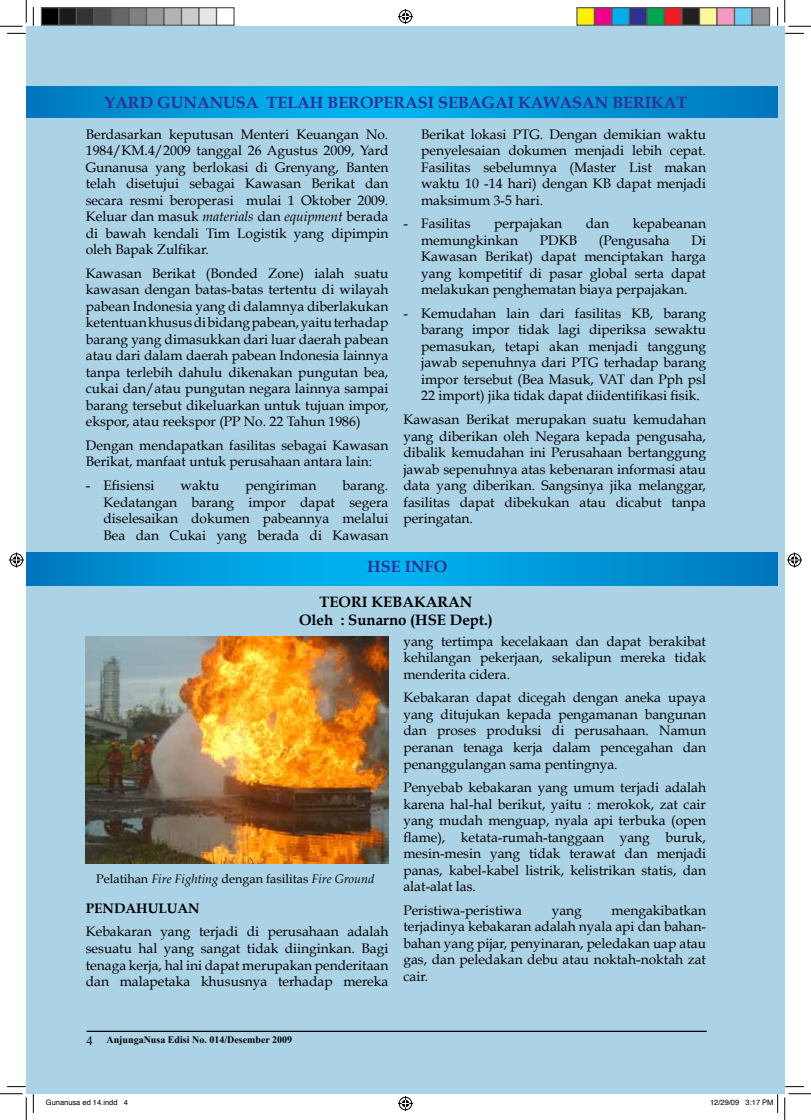
<style>
.page{position:relative;width:811px;height:1120px;background:#fff}
.page>*{position:absolute;margin:0;border:0;box-sizing:border-box;transform-origin:0 0}
.t1{font:700 16.25px "Book Antiqua";color:#2e3092}
.t2{font:700 15px/18px "Book Antiqua";color:#000;text-align:center}
.t3{font:13.75px/16.5px "Book Antiqua";color:#000;text-align:justify}
.t4{font:700 13.75px "Book Antiqua";color:#000}
.t5{font:12.5px "Book Antiqua";color:#000}
.t6{font:700 10px "Times New Roman";color:#000}
.t7{font:7.5px "Helvetica";color:#000}
.s1{font-style:italic}
.s2{font-weight:400;font-size:12.5px}
</style>
<div class="page">
<div style="left:26px;top:26px;width:751px;height:1067px;background:#acd2e6"></div>
<hr style="left:86px;top:1030px;width:621px;height:1px;background:#000">
<div style="left:777px;top:26px;width:8px;height:1067px;background:#acd2e6"></div>
<svg style="left:26px;top:552px;width:751px;height:33px;background:#0097d9"></svg>
<svg style="left:26px;top:86px;width:751px;height:31px;background:#0097d9"></svg>
<img style="left:86px;top:636px;width:302px;height:227px">
<svg style="left:7px;top:33px;width:19px;height:1px"></svg>
<svg style="left:785px;top:33px;width:19px;height:1px"></svg>
<svg style="left:33px;top:7px;width:1px;height:19px"></svg>
<svg style="left:33px;top:1093px;width:1px;height:19px"></svg>
<svg style="left:777px;top:7px;width:1px;height:19px"></svg>
<svg style="left:0;top:0;width:27px;height:27px"></svg>
<svg style="left:0;top:1093px;width:27px;height:26px"></svg>
<svg style="left:784px;top:0;width:27px;height:27px"></svg>
<svg style="left:784px;top:1093px;width:27px;height:26px"></svg>
<svg style="left:398px;top:9px;width:15px;height:15px"></svg>
<svg style="left:398px;top:1096px;width:15px;height:14px"></svg>
<svg style="left:9px;top:552px;width:15px;height:15px"></svg>
<svg style="left:787px;top:552px;width:15px;height:15px"></svg>
<div style="left:41px;top:8px;width:18px;height:17px;background:#000"></div>
<div style="left:41px;top:7px;width:19px;height:19px;border:1px solid #595959"></div>
<div style="left:59px;top:8px;width:17px;height:17px;background:#1a1a1a"></div>
<div style="left:58px;top:7px;width:19px;height:19px;border:1px solid #595959"></div>
<div style="left:76px;top:8px;width:18px;height:17px;background:#333"></div>
<div style="left:76px;top:7px;width:19px;height:19px;border:1px solid #595959"></div>
<div style="left:94px;top:8px;width:17px;height:17px;background:#4d4d4d"></div>
<div style="left:93px;top:7px;width:19px;height:19px;border:1px solid #595959"></div>
<div style="left:111px;top:8px;width:18px;height:17px;background:#666"></div>
<div style="left:111px;top:7px;width:19px;height:19px;border:1px solid #595959"></div>
<div style="left:129px;top:8px;width:17px;height:17px;background:#808080"></div>
<div style="left:128px;top:7px;width:19px;height:19px;border:1px solid #595959"></div>
<div style="left:146px;top:8px;width:18px;height:17px;background:#999"></div>
<div style="left:146px;top:7px;width:19px;height:19px;border:1px solid #595959"></div>
<div style="left:164px;top:8px;width:17px;height:17px;background:#b3b3b3"></div>
<div style="left:163px;top:7px;width:19px;height:19px;border:1px solid #595959"></div>
<div style="left:181px;top:8px;width:18px;height:17px;background:#ccc"></div>
<div style="left:181px;top:7px;width:19px;height:19px;border:1px solid #595959"></div>
<div style="left:199px;top:8px;width:17px;height:17px;background:#e6e6e6"></div>
<div style="left:198px;top:7px;width:19px;height:19px;border:1px solid #595959"></div>
<div style="left:216px;top:7px;width:19px;height:19px;border:1px solid #595959"></div>
<div style="left:577px;top:8px;width:17px;height:17px;background:#fff101"></div>
<div style="left:576px;top:7px;width:19px;height:19px;border:1px solid #595959"></div>
<div style="left:594px;top:8px;width:18px;height:17px;background:#ed028c"></div>
<div style="left:594px;top:7px;width:18px;height:19px;border:1px solid #595959"></div>
<div style="left:612px;top:8px;width:17px;height:17px;background:#00aeef"></div>
<div style="left:611px;top:7px;width:19px;height:19px;border:1px solid #595959"></div>
<div style="left:629px;top:8px;width:18px;height:17px;background:#2e3092"></div>
<div style="left:629px;top:7px;width:18px;height:19px;border:1px solid #595959"></div>
<div style="left:647px;top:8px;width:17px;height:17px;background:#00a54f"></div>
<div style="left:646px;top:7px;width:19px;height:19px;border:1px solid #595959"></div>
<div style="left:664px;top:8px;width:18px;height:17px;background:#ee1d23"></div>
<div style="left:664px;top:7px;width:18px;height:19px;border:1px solid #595959"></div>
<div style="left:682px;top:8px;width:17px;height:17px;background:#231f20"></div>
<div style="left:681px;top:7px;width:19px;height:19px;border:1px solid #595959"></div>
<div style="left:699px;top:8px;width:18px;height:17px;background:#fff79a"></div>
<div style="left:699px;top:7px;width:18px;height:19px;border:1px solid #595959"></div>
<div style="left:717px;top:8px;width:17px;height:17px;background:#f499c2"></div>
<div style="left:716px;top:7px;width:19px;height:19px;border:1px solid #595959"></div>
<div style="left:734px;top:8px;width:18px;height:17px;background:#6bcff6"></div>
<div style="left:734px;top:7px;width:18px;height:19px;border:1px solid #595959"></div>
<div style="left:752px;top:8px;width:17px;height:17px;background:#939598"></div>
<div style="left:751px;top:7px;width:19px;height:19px;border:1px solid #595959"></div>
<svg style="left:745px;top:1093px;width:33px;height:19px"></svg>
<p class="t1" style="left:104px;top:93px;width:584px">YARD GUNANUSA TELAH BEROPERASI SEBAGAI KAWASAN BERIKAT</p>
<p class="t3" style="left:86px;top:126px;width:304px">Berdasarkan keputusan Menteri Keuangan No.<br>1984/KM.4/2009 tanggal 26 Agustus 2009, Yard Gunanusa yang berlokasi di Grenyang, Banten telah disetujui sebagai Kawasan Berikat dan secara resmi beroperasi mulai 1 Oktober 2009.<br>Keluar dan masuk <span class="s1">materials</span> dan <span class="s1">equipment</span> berada di bawah kendali Tim Logistik yang dipimpin oleh Bapak Zulfikar.</p>
<p class="t3" style="left:86px;top:265px;width:304px">Kawasan Berikat (Bonded Zone) ialah suatu kawasan dengan batas-batas tertentu di wilayah pabean Indonesia yang di dalamnya diberlakukan ketentuan khusus di bidang pabean, yaitu terhadap barang yang dimasukkan dari luar daerah pabean atau dari dalam daerah pabean Indonesia lainnya tanpa terlebih dahulu dikenakan pungutan bea, cukai dan/atau pungutan negara lainnya sampai barang tersebut dikeluarkan untuk tujuan impor, ekspor, atau reekspor (PP No. 22 Tahun 1986)</p>
<p class="t3" style="left:86px;top:437px;width:304px">Dengan mendapatkan fasilitas sebagai Kawasan<br>Berikat, manfaat untuk perusahaan antara lain:</p>
<p class="t3" style="left:86px;top:477px;width:70px">- Efisiensi</p>
<p class="t3" style="left:181px;top:477px;width:40px">waktu</p>
<p class="t3" style="left:245px;top:477px;width:72px">pengiriman</p>
<p class="t3" style="left:103px;top:477px;width:286px;text-indent:239px">barang.<br>Kedatangan barang impor dapat segera diselesaikan dokumen pabeannya melalui Bea dan Cukai yang berada di Kawasan</p>
<p class="t3" style="left:421px;top:126px;width:286px">Berikat lokasi PTG. Dengan demikian waktu penyelesaian dokumen menjadi lebih cepat.<br>Fasilitas sebelumnya (Master List makan waktu 10 -14 hari) dengan KB dapat menjadi maksimum 3-5 hari.</p>
<p class="t3" style="left:403px;top:215px;width:69px">- Fasilitas</p>
<p class="t3" style="left:494px;top:215px;width:70px">perpajakan</p>
<p class="t3" style="left:586px;top:215px;width:25px">dan</p>
<p class="t3" style="left:633px;top:215px;width:75px">kepabeanan</p>
<p class="t3" style="left:421px;top:232px;width:98px">memungkinkan</p>
<p class="t3" style="left:540px;top:232px;width:39px">PDKB</p>
<p class="t3" style="left:599px;top:232px;width:72px">(Pengusaha</p>
<p class="t3" style="left:421px;top:232px;width:286px;text-indent:270px">Di Kawasan Berikat) dapat menciptakan harga yang kompetitif di pasar global serta dapat melakukan penghematan biaya perpajakan.</p>
<p class="t3" style="left:421px;top:305px;width:286px;text-indent:-18px">- Kemudahan lain dari fasilitas KB, barang barang impor tidak lagi diperiksa sewaktu pemasukan, tetapi akan menjadi tanggung jawab sepenuhnya dari PTG terhadap barang impor tersebut (Bea Masuk, VAT dan Pph psl 22 import) jika tidak dapat diidentifikasi fisik.</p>
<p class="t3" style="left:403px;top:411px;width:304px">Kawasan Berikat merupakan suatu kemudahan yang diberikan oleh Negara kepada pengusaha, dibalik kemudahan ini Perusahaan bertanggung jawab sepenuhnya atas kebenaran informasi atau data yang diberikan. Sangsinya jika melanggar, fasilitas dapat dibekukan atau dicabut tanpa peringatan.</p>
<p class="t1" style="left:367px;top:557px;width:81px">HSE INFO</p>
<p class="t2" style="left:299px;top:593px;width:195px">TEORI KEBAKARAN<br>Oleh : Sunarno (HSE Dept.)</p>
<p class="t5" style="left:96px;top:870px;width:279px">Pelatihan <span class="s1">Fire Fighting</span> dengan fasilitas <span class="s1">Fire Ground</span></p>
<p class="t4" style="left:86px;top:899px;width:115px">PENDAHULUAN</p>
<p class="t3" style="left:86px;top:923px;width:304px">Kebakaran yang terjadi di perusahaan adalah sesuatu hal yang sangat tidak diinginkan. Bagi tenaga kerja, hal ini dapat merupakan penderitaan dan malapetaka khususnya terhadap mereka</p>
<p class="t3" style="left:403px;top:632px;width:304px">yang tertimpa kecelakaan dan dapat berakibat kehilangan pekerjaan, sekalipun mereka tidak menderita cidera.</p>
<p class="t3" style="left:403px;top:689px;width:304px">Kebakaran dapat dicegah dengan aneka upaya yang ditujukan kepada pengamanan bangunan dan proses produksi di perusahaan. Namun peranan tenaga kerja dalam pencegahan dan penanggulangan sama pentingnya.</p>
<p class="t3" style="left:403px;top:779px;width:304px">Penyebab kebakaran yang umum terjadi adalah karena hal-hal berikut, yaitu : merokok, zat cair yang mudah menguap, nyala api terbuka (open flame), ketata-rumah-tanggaan yang buruk, mesin-mesin yang tidak terawat dan menjadi panas, kabel-kabel listrik, kelistrikan statis, dan alat-alat las.</p>
<p class="t3" style="left:403px;top:901px;width:120px">Peristiwa-peristiwa</p>
<p class="t3" style="left:552px;top:901px;width:32px">yang</p>
<p class="t3" style="left:403px;top:901px;width:304px;text-indent:208px">mengakibatkan terjadinya kebakaran adalah nyala api dan bahan&shy;bahan yang pijar, penyinaran, peledakan uap atau gas, dan peledakan debu atau noktah-noktah zat cair.</p>
<p class="t6" style="left:86px;top:1032px;width:207px"><span class="s2">4</span> AnjungaNusa Edisi No. 014/Desember 2009</p>
<p class="t7" style="left:46px;top:1096px;width:84px">Gunanusa ed 14.indd 4</p>
<p class="t7" style="left:710px;top:1096px;width:65px">12/29/09 3:17 PM</p>
</div>
